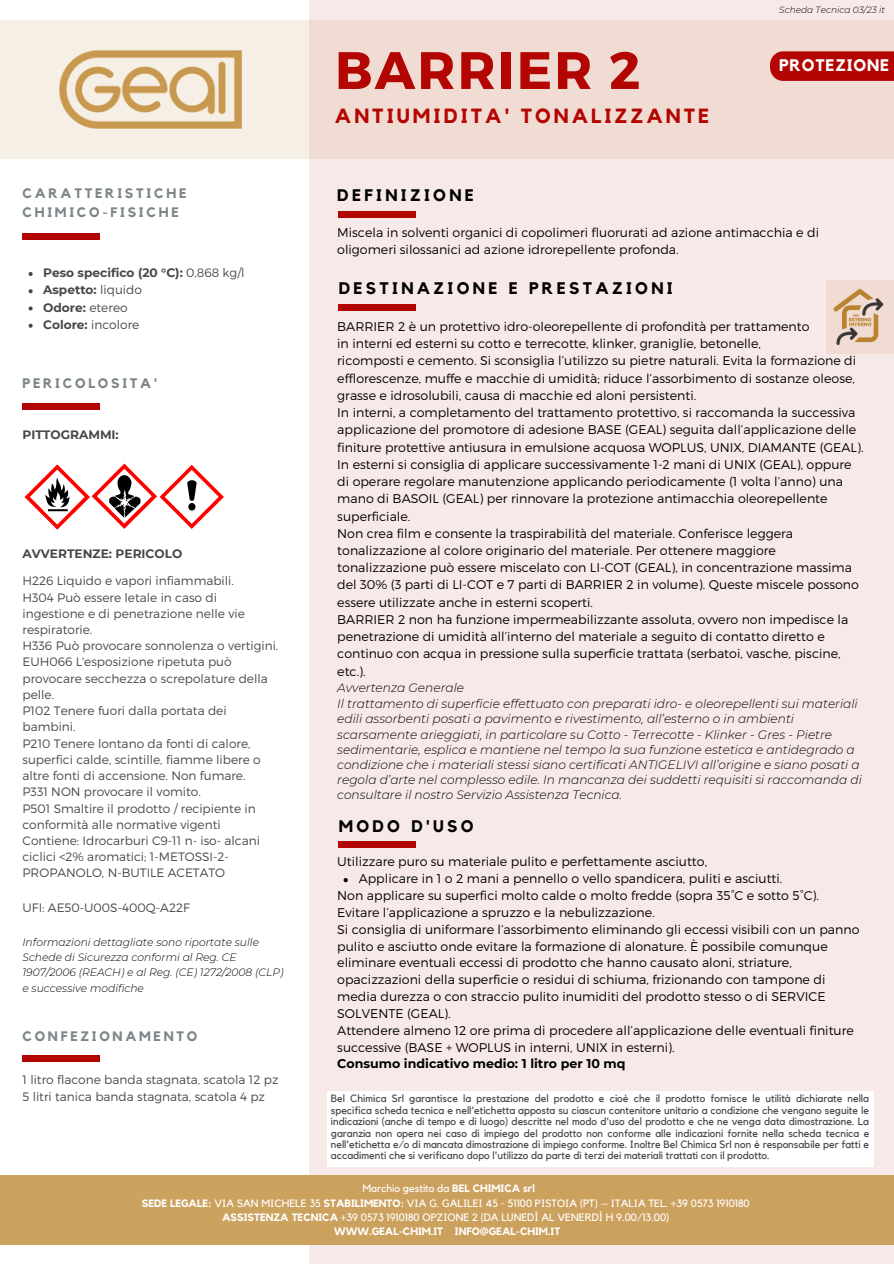
<style>
.page{position:relative;width:894px;height:1264px;background:#fff}
.page>*{position:absolute;margin:0;border:0;box-sizing:border-box;transform-origin:0 0}
.t1{font:700 52.5px "Montserrat";letter-spacing:.04em;color:#b30501}
.t2{font:700 20.4px "Kollektif";letter-spacing:.145em;color:#b30501}
.t3{font:700 16.65px "Kollektif";letter-spacing:.2em;color:#000}
.t4{font:700 16.65px "Kollektif";letter-spacing:.05em;color:#fff}
.t5{font:700 13.65px/19.2px "Kollektif";letter-spacing:.2em;color:#7c8587}
.t6{font:300 12.6px/17.2px "Montserrat";color:#000}
.t7{font:700 12.6px "Montserrat";color:#000}
.t8{font:300 12.15px/16.2px "Montserrat";color:#484848}
.t9{font:italic 300 12.15px/15.1px "Montserrat";color:#000}
.t10{font:700 12.15px "Montserrat";color:#484848}
.t11{font:10.65px "Kollektif";color:#fff}
.t12{font:italic 300 10.65px/15.1px "Montserrat";color:#000}
.t13{font:700 10.65px "Kollektif";color:#fff}
.t14{font:10.5px/11.4px "Kollektif";color:#484848;text-align:justify}
.t15{font:italic 300 9px "Montserrat";color:#000}
.s1{font-weight:300}
.s2{font-weight:700}
</style>
<div class="page">
<div style="left:309px;top:0;width:584px;height:1263px;background:#f8e9e9"></div>
<div style="left:0;top:20px;width:893px;height:139px;background:linear-gradient(to right,#f6efe4,#eed6cc)"></div>
<div style="left:22px;top:403px;width:78px;height:7px;background:#b30501"></div>
<img style="left:59px;top:50px;width:183px;height:78px">
<div style="left:0;top:1175px;width:893px;height:69px;background:#cca05d"></div>
<div style="left:338px;top:211px;width:78px;height:7px;background:#b30501"></div>
<div style="left:338px;top:304px;width:77px;height:6px;background:#b30501"></div>
<div style="left:338px;top:841px;width:77px;height:7px;background:#b30501"></div>
<svg style="left:343px;top:878px;width:5px;height:4px"></svg>
<div style="left:22px;top:1055px;width:78px;height:7px;background:#b30501"></div>
<div style="left:22px;top:233px;width:78px;height:7px;background:#b30501"></div>
<div style="left:825px;top:280px;width:68px;height:73px;background:#f0dcd2"></div>
<img style="left:825px;top:285px;width:59px;height:63px">
<div style="left:769px;top:51px;width:124px;height:30px;background:#b30501"></div>
<svg style="left:29px;top:272px;width:4px;height:4px"></svg>
<svg style="left:29px;top:289px;width:4px;height:4px"></svg>
<svg style="left:29px;top:306px;width:4px;height:4px"></svg>
<svg style="left:29px;top:324px;width:4px;height:4px"></svg>
<svg style="left:25px;top:463px;width:199px;height:66px"></svg>
<div style="left:326px;top:1090px;width:547px;height:76px;background:#fff"></div>
<p class="t5" style="left:22px;top:184px;width:165px">CARATTERISTICHE<br>CHIMICO-FISICHE</p>
<p class="t10" style="left:43px;top:265px;width:203px">Peso specifico (20 °C): <span class="s1">0,868 kg/l</span></p>
<p class="t10" style="left:43px;top:282px;width:100px">Aspetto: <span class="s1">liquido</span></p>
<p class="t10" style="left:43px;top:300px;width:86px">Odore: <span class="s1">etereo</span></p>
<p class="t8" style="left:43px;top:316px;width:98px"><span class="s2">Colore:</span> incolore</p>
<p class="t5" style="left:22px;top:374px;width:136px">PERICOLOSITA'</p>
<p class="t10" style="left:22px;top:427px;width:98px">PITTOGRAMMI:</p>
<p class="t10" style="left:22px;top:546px;width:161px">AVVERTENZE: PERICOLO</p>
<p class="t8" style="left:22px;top:572px;width:213px">H226 Liquido e vapori infiammabili.</p>
<p class="t8" style="left:22px;top:588px;width:224px">H304 Può essere letale in caso di ingestione e di penetrazione nelle vie respiratorie.</p>
<p class="t8" style="left:22px;top:637px;width:257px">H336 Può provocare sonnolenza o vertigini.</p>
<p class="t8" style="left:22px;top:653px;width:247px">EUH066 L'esposizione ripetuta può provocare secchezza o screpolature della pelle.</p>
<p class="t8" style="left:22px;top:702px;width:206px">P102 Tenere fuori dalla portata dei bambini.</p>
<p class="t8" style="left:22px;top:734px;width:240px">P210 Tenere lontano da fonti di calore, superfici calde, scintille, fiamme libere o altre fonti di accensione. Non fumare.</p>
<p class="t8" style="left:22px;top:783px;width:180px">P331 NON provocare il vomito.</p>
<p class="t8" style="left:22px;top:799px;width:235px">P501 Smaltire il prodotto / recipiente in conformità alle normative vigenti</p>
<p class="t8" style="left:22px;top:832px;width:239px">Contiene: Idrocarburi C9-11 n- iso- alcani ciclici &lt;2% aromatici; 1-METOSSI-2-<br>PROPANOLO, N-BUTILE ACETATO</p>
<p class="t8" style="left:22px;top:898px;width:169px">UFI: AE50-U00S-400Q-A22F</p>
<p class="t12" style="left:22px;top:934px;width:262px">Informazioni dettagliate sono riportate sulle Schede di Sicurezza conformi al Reg. CE 1907/2006 (REACH) e al Reg. (CE) 1272/2008 (CLP) e successive modifiche</p>
<p class="t5" style="left:22px;top:1027px;width:176px">CONFEZIONAMENTO</p>
<p class="t8" style="left:22px;top:1071px;width:257px">1 litro flacone banda stagnata, scatola 12 pz</p>
<p class="t8" style="left:22px;top:1088px;width:244px">5 litri tanica banda stagnata, scatola 4 pz</p>
<p class="t1" style="left:335px;top:36px;width:307px">BARRIER 2</p>
<p class="t2" style="left:335px;top:106px;width:375px">ANTIUMIDITA' TONALIZZANTE</p>
<p class="t3" style="left:337px;top:187px;width:138px">DEFINIZIONE</p>
<p class="t15" style="left:779px;top:4px;width:107px">Scheda Tecnica 03/23 it</p>
<p class="t4" style="left:778px;top:58px;width:111px">PROTEZIONE</p>
<p class="t6" style="left:337px;top:224px;width:483px;line-height:16.8px">Miscela in solventi organici di copolimeri fluorurati ad azione antimacchia e di oligomeri silossanici ad azione idrorepellente profonda.</p>
<p class="t3" style="left:338px;top:281px;width:335px">DESTINAZIONE E PRESTAZIONI</p>
<p class="t6" style="left:337px;top:317px;width:473px">BARRIER 2 è un protettivo idro-oleorepellente di profondità per trattamento</p>
<p class="t6" style="left:337px;top:334px;width:425px">in interni ed esterni su cotto e terrecotte, klinker, graniglie, betonelle,</p>
<p class="t6" style="left:337px;top:352px;width:520px;text-align:justify">ricomposti e cemento. Si sconsiglia l’utilizzo su pietre naturali. Evita la formazione di efflorescenze, muffe e macchie di umidità; riduce l’assorbimento di sostanze oleose, grasse e idrosolubili, causa di macchie ed aloni persistenti.</p>
<p class="t6" style="left:337px;top:403px;width:527px">In interni, a completamento del trattamento protettivo, si raccomanda la successiva applicazione del promotore di adesione BASE (GEAL) seguita dall’applicazione delle finiture protettive antiusura in emulsione acquosa WOPLUS, UNIX, DIAMANTE (GEAL).<br>In esterni si consiglia di applicare successivamente 1-2 mani di UNIX (GEAL), oppure di operare regolare manutenzione applicando periodicamente (1 volta l’anno) una mano di BASOIL (GEAL) per rinnovare la protezione antimacchia oleorepellente superficiale.</p>
<p class="t6" style="left:337px;top:524px;width:523px">Non crea film e consente la traspirabilità del materiale. Conferisce leggera tonalizzazione al colore originario del materiale. Per ottenere maggiore tonalizzazione può essere miscelato con LI-COT (GEAL), in concentrazione massima del 30% (3 parti di LI-COT e 7 parti di BARRIER 2 in volume). Queste miscele possono essere utilizzate anche in esterni scoperti.</p>
<p class="t6" style="left:337px;top:610px;width:512px">BARRIER 2 non ha funzione impermeabilizzante assoluta, ovvero non impedisce la penetrazione di umidità all’interno del materiale a seguito di contatto diretto e continuo con acqua in pressione sulla superficie trattata (serbatoi, vasche, piscine, etc.).</p>
<p class="t9" style="left:337px;top:680px;width:128px">Avvertenza Generale</p>
<p class="t9" style="left:337px;top:696px;width:526px">Il trattamento di superficie effettuato con preparati idro- e oleorepellenti sui materiali edili assorbenti posati a pavimento e rivestimento, all’esterno o in ambienti scarsamente arieggiati, in particolare su Cotto - Terrecotte - Klinker - Gres - Pietre sedimentarie, esplica e mantiene nel tempo la sua funzione estetica e antidegrado a condizione che i materiali stessi siano certificati ANTIGELIVI all’origine e siano posati a regola d’arte nel complesso edile. In mancanza dei suddetti requisiti si raccomanda di consultare il nostro Servizio Assistenza Tecnica.</p>
<p class="t3" style="left:338px;top:818px;width:136px">MODO D'USO</p>
<p class="t6" style="left:337px;top:852px;width:371px">Utilizzare puro su materiale pulito e perfettamente asciutto,</p>
<p class="t6" style="left:337px;top:886px;width:483px;line-height:16.8px">Non applicare su superfici molto calde o molto fredde (sopra 35°C e sotto 5°C).<br>Evitare l’applicazione a spruzzo e la nebulizzazione.</p>
<p class="t6" style="left:337px;top:920px;width:523px;line-height:16.8px">Si consiglia di uniformare l’assorbimento eliminando gli eccessi visibili con un panno pulito e asciutto onde evitare la formazione di alonature. È possibile comunque eliminare eventuali eccessi di prodotto che hanno causato aloni, striature, opacizzazioni della superficie o residui di schiuma, frizionando con tampone di media durezza o con straccio pulito inumiditi del prodotto stesso o di SERVICE SOLVENTE (GEAL).</p>
<p class="t6" style="left:337px;top:1021px;width:518px;line-height:16.8px">Attendere almeno 12 ore prima di procedere all’applicazione delle eventuali finiture successive (BASE + WOPLUS in interni, UNIX in esterni).</p>
<p class="t7" style="left:337px;top:1056px;width:289px">Consumo indicativo medio: 1 litro per 10 mq</p>
<p class="t6" style="left:358px;top:869px;width:425px">Applicare in 1 o 2 mani a pennello o vello spandicera, puliti e asciutti.</p>
<p class="t14" style="left:331px;top:1093px;width:539px">Bel Chimica Srl garantisce la prestazione del prodotto e cioè che il prodotto fornisce le utilità dichiarate nella specifica scheda tecnica e nell'etichetta apposta su ciascun contenitore unitario a condizione che vengano seguite le indicazioni (anche di tempo e di luogo) descritte nel modo d'uso del prodotto e che ne venga data dimostrazione. La garanzia non opera nei caso di impiego del prodotto non conforme alle indicazioni fornite nella scheda tecnica e nell'etichetta e/o di mancata dimostrazione di impiego conforme. Inoltre Bel Chimica Srl non è responsabile per fatti e accadimenti che si verificano dopo l'utilizzo da parte di terzi dei materiali trattati con il prodotto.</p>
<p class="t11" style="left:362px;top:1183px;width:174px">Marchio gestito da <span class="s2">BEL CHIMICA srl</span></p>
<p class="t11" style="left:142px;top:1197px;width:609px"><span class="s2">SEDE LEGALE:</span> VIA SAN MICHELE 35 <span class="s2">STABILIMENTO:</span> VIA G. GALILEI 45 - 51100 PISTOIA (PT) – ITALIA TEL. +39 0573 1910180</p>
<p class="t11" style="left:222px;top:1211px;width:448px"><span class="s2">ASSISTENZA TECNICA</span> +39 0573 1910180 OPZIONE 2 (DA LUNEDÌ AL VENERDÌ H 9.00/13.00)</p>
<p class="t13" style="left:334px;top:1226px;width:228px">WWW.GEAL-CHIM.IT INFO@GEAL-CHIM.IT</p>
</div>
